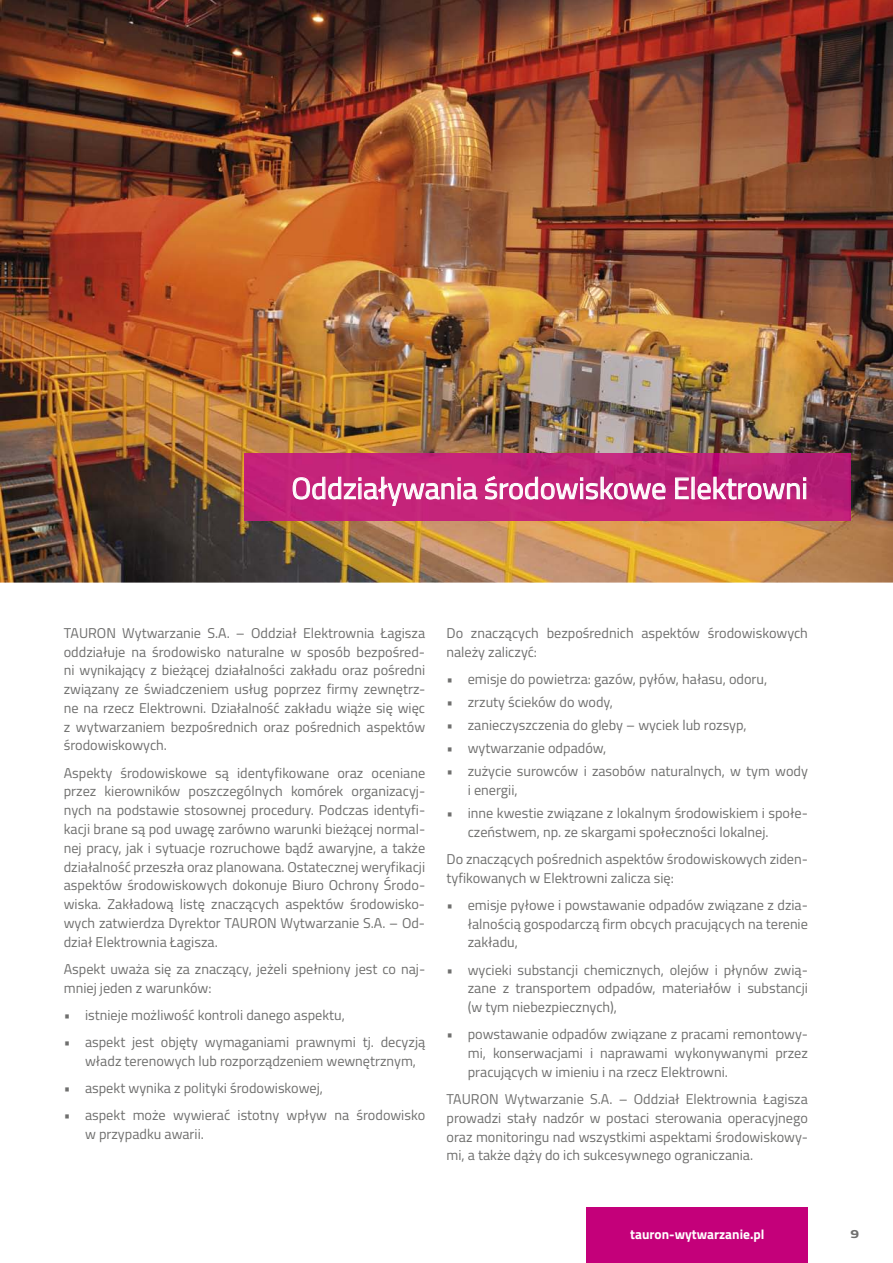
<style>
.page{position:relative;width:893px;height:1263px;background:#fff}
.page>*{position:absolute;margin:0;border:0;box-sizing:border-box;transform-origin:0 0}
.t1{font:30px "Titillium";color:#fff}
.t2{font:14.25px/18.8px "Titillium";color:#6f6f6e}
.t3{font:700 13.5px "Titillium";color:#fff}
.t4{font:700 12px "Titillium";color:#6f6f6e;scale:1.3 1}
</style>
<div class="page">
<img style="left:0;top:0;width:893px;height:583px">
<div style="left:587px;top:1208px;width:221px;height:55px;background:#c4007a"></div>
<img style="left:244px;top:454px;width:606px;height:67px">
<svg style="left:292px;top:476px;width:186px;height:30px;background:#cf4e94"></svg>
<svg style="left:485px;top:476px;width:181px;height:24px;background:#cf5698"></svg>
<svg style="left:675px;top:477px;width:14px;height:22px"></svg>
<svg style="left:697px;top:476px;width:109px;height:24px;background:#c95396"></svg>
<h1 class="t1" style="left:291px;top:466px;width:518px">Oddziaływania środowiskowe Elektrowni</h1>
<p class="t2" style="left:64px;top:623px;width:363px;text-align:justify">TAURON Wytwarzanie S.A. – Oddział Elektrownia Łagisza oddziałuje na środowisko naturalne w sposób bezpośred&shy;ni wynikający z bieżącej działalności zakładu oraz pośredni związany ze świadczeniem usług poprzez firmy zewnętrz&shy;ne na rzecz Elektrowni. Działalność zakładu wiąże się więc z wytwarzaniem bezpośrednich oraz pośrednich aspektów środowiskowych.</p>
<p class="t2" style="left:64px;top:763px;width:363px;text-align:justify">Aspekty środowiskowe są identyfikowane oraz oceniane przez kierowników poszczególnych komórek organizacyj&shy;nych na podstawie stosownej procedury. Podczas identyfi&shy;kacji brane są pod uwagę zarówno warunki bieżącej normal&shy;nej pracy, jak i sytuacje rozruchowe bądź awaryjne, a także działalność przeszła oraz planowana. Ostatecznej weryfikacji aspektów środowiskowych dokonuje Biuro Ochrony Środo&shy;wiska. Zakładową listę znaczących aspektów środowisko&shy;wych zatwierdza Dyrektor TAURON Wytwarzanie S.A. – Od&shy;dział Elektrownia Łagisza.</p>
<p class="t2" style="left:64px;top:959px;width:363px">Aspekt uważa się za znaczący, jeżeli spełniony jest co naj&shy;mniej jeden z warunków:</p>
<p class="t2" style="left:64px;top:1005px;width:283px">• istnieje możliwość kontroli danego aspektu,</p>
<p class="t2" style="left:85px;top:1032px;width:342px;text-indent:-21px">• aspekt jest objęty wymaganiami prawnymi tj. decyzją władz terenowych lub rozporządzeniem wewnętrznym,</p>
<p class="t2" style="left:64px;top:1078px;width:261px">• aspekt wynika z polityki środowiskowej,</p>
<p class="t2" style="left:85px;top:1105px;width:342px;text-indent:-21px">• aspekt może wywierać istotny wpływ na środowisko w przypadku awarii.</p>
<p class="t2" style="left:446px;top:623px;width:363px">Do znaczących bezpośrednich aspektów środowiskowych należy zaliczyć:</p>
<p class="t2" style="left:446px;top:669px;width:322px">• emisje do powietrza: gazów, pyłów, hałasu, odoru,</p>
<p class="t2" style="left:446px;top:692px;width:168px">• zrzuty ścieków do wody,</p>
<p class="t2" style="left:446px;top:715px;width:302px">• zanieczyszczenia do gleby – wyciek lub rozsyp,</p>
<p class="t2" style="left:446px;top:738px;width:161px">• wytwarzanie odpadów,</p>
<p class="t2" style="left:468px;top:761px;width:342px;text-indent:-21px">• zużycie surowców i zasobów naturalnych, w tym wody i energii,</p>
<p class="t2" style="left:468px;top:803px;width:342px;text-indent:-21px">• inne kwestie związane z lokalnym środowiskiem i społe&shy;czeństwem, np. ze skargami społeczności lokalnej.</p>
<p class="t2" style="left:446px;top:849px;width:363px">Do znaczących pośrednich aspektów środowiskowych ziden&shy;tyfikowanych w Elektrowni zalicza się:</p>
<p class="t2" style="left:468px;top:895px;width:342px;text-align:justify;text-indent:-21px">• emisje pyłowe i powstawanie odpadów związane z dzia&shy;łalnością gospodarczą firm obcych pracujących na terenie zakładu,</p>
<p class="t2" style="left:468px;top:959px;width:342px;text-align:justify;text-indent:-21px">• wycieki substancji chemicznych, olejów i płynów zwią&shy;zane z transportem odpadów, materiałów i substancji (w tym niebezpiecznych),</p>
<p class="t2" style="left:468px;top:1024px;width:342px;text-align:justify;text-indent:-21px">• powstawanie odpadów związane z pracami remontowy&shy;mi, konserwacjami i naprawami wykonywanymi przez pracujących w imieniu i na rzecz Elektrowni.</p>
<p class="t2" style="left:446px;top:1089px;width:363px;text-align:justify">TAURON Wytwarzanie S.A. – Oddział Elektrownia Łagisza prowadzi stały nadzór w postaci sterowania operacyjnego oraz monitoringu nad wszystkimi aspektami środowiskowy&shy;mi, a także dąży do ich sukcesywnego ograniczania.</p>
<p class="t3" style="left:630px;top:1224px;width:136px">tauron-wytwarzanie.pl</p>
<p class="t4" style="left:850px;top:1224px;width:8px">9</p>
</div>
